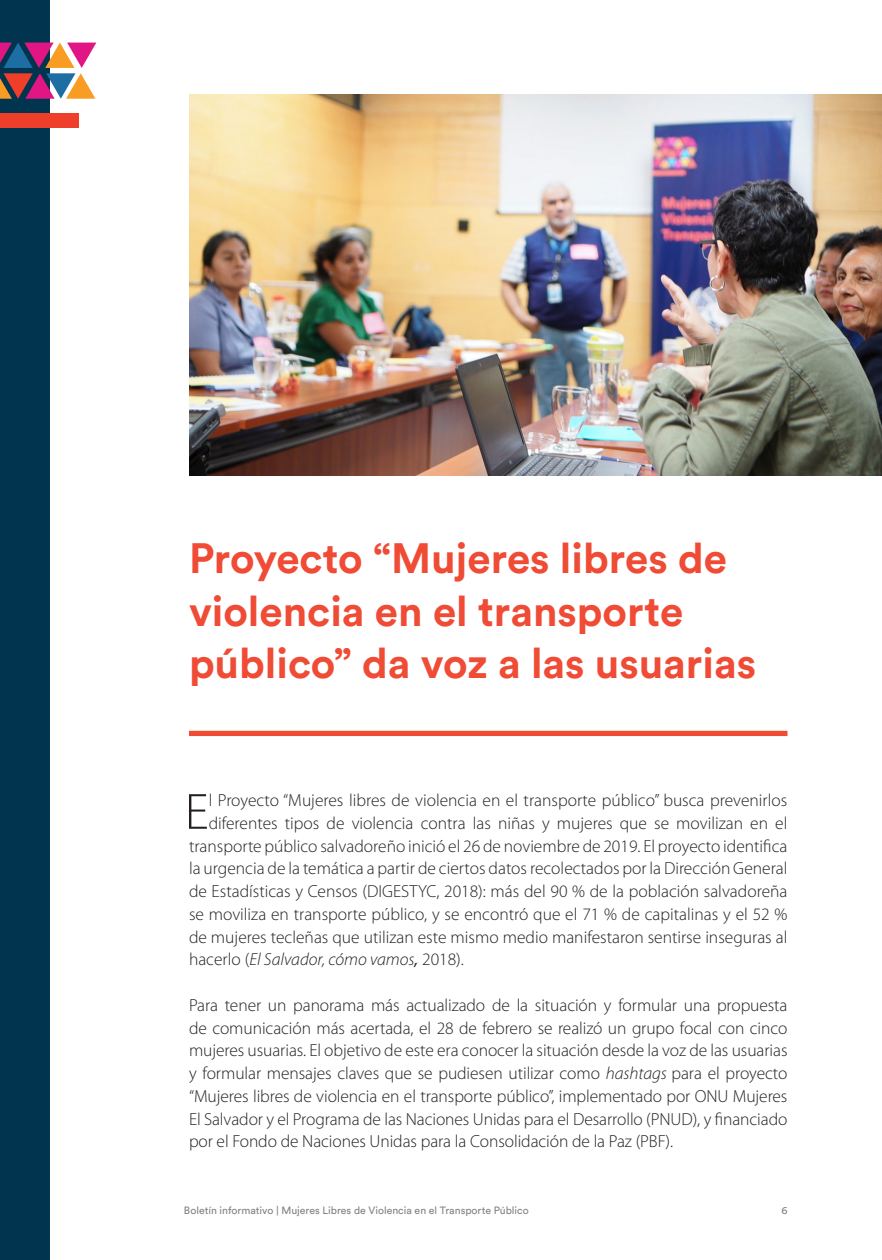
<style>
.page{position:relative;width:882px;height:1260px;background:#fff}
.page>*{position:absolute;margin:0;border:0;box-sizing:border-box;transform-origin:0 0}
.Paragraph_Style_1{font:300 51.27px "Myriad Pro";color:#231f20}
.t1{font:700 42px/52.5px "Circular Std";color:#ef4b35}
.Paragraph_Style_1-2{font:300 17.5px/22.8px "Myriad Pro";color:#231f20;text-align:justify}
.Paragraph_Style_1-3{font:italic 300 17.5px "Myriad Pro";color:#231f20}
.t2{font:10.5px "Circular Std";color:#808285}
.s1{font-style:normal}
.s2{font-weight:400}
.s3{font-style:italic}
</style>
<div class="page">
<div style="left:0;top:0;width:50px;height:1260px;background:#01344f"></div>
<svg style="left:0;top:43px;width:96px;height:56px"></svg>
<div style="left:0;top:113px;width:79px;height:15px;background:#ef3e2a"></div>
<img style="left:189px;top:94px;width:693px;height:381px">
<div style="left:189px;top:731px;width:599px;height:5px;background:#ef4b35"></div>
<p class="t1" style="left:189px;top:531px;width:569px">Proyecto “Mujeres libres de violencia en el transporte público” da voz a las usuarias</p>
<p class="Paragraph_Style_1" style="left:185px;top:781px;width:25px">E</p>
<p class="Paragraph_Style_1-2" style="left:209px;top:789px;width:580px">l Proyecto “Mujeres libres de violencia en el transporte público” busca prevenirlos</p>
<p class="Paragraph_Style_1-2" style="left:209px;top:811px;width:580px">diferentes tipos de violencia contra las niñas y mujeres que se movilizan en el</p>
<p class="Paragraph_Style_1-2" style="left:189px;top:834px;width:600px">transporte público salvadoreño inició el 26 de noviembre de 2019. El proyecto identifica</p>
<p class="Paragraph_Style_1-2" style="left:189px;top:857px;width:600px">la urgencia de la temática a partir de ciertos datos recolectados por la Dirección General</p>
<p class="Paragraph_Style_1-2" style="left:189px;top:880px;width:600px">de Estadísticas y Censos (DIGESTYC, 2018): más del 90 % de la población salvadoreña</p>
<p class="Paragraph_Style_1-2" style="left:189px;top:902px;width:600px">se moviliza en transporte público, y se encontró que el 71 % de capitalinas y el 52 %</p>
<p class="Paragraph_Style_1-2" style="left:189px;top:925px;width:600px">de mujeres tecleñas que utilizan este mismo medio manifestaron sentirse inseguras al</p>
<p class="Paragraph_Style_1-3" style="left:189px;top:949px;width:276px"><span class="s1">hacerlo (</span>El Salvador, cómo vamos<span class="s2">,</span> <span class="s1">2018).</span></p>
<p class="Paragraph_Style_1-2" style="left:189px;top:993px;width:600px">Para tener un panorama más actualizado de la situación y formular una propuesta de comunicación más acertada, el 28 de febrero se realizó un grupo focal con cinco mujeres usuarias. El objetivo de este era conocer la situación desde la voz de las usuarias y formular mensajes claves que se pudiesen utilizar como <span class="s3">hashtags</span> para el proyecto “Mujeres libres de violencia en el transporte público”, implementado por ONU Mujeres El Salvador y el Programa de las Naciones Unidas para el Desarrollo (PNUD), y financiado por el Fondo de Naciones Unidas para la Consolidación de la Paz (PBF).</p>
<p class="t2" style="left:184px;top:1204px;width:346px">Boletín informativo | Mujeres Libres de Violencia en el Transporte Público</p>
<p class="t2" style="left:781px;top:1204px;width:8px">6</p>
</div>
